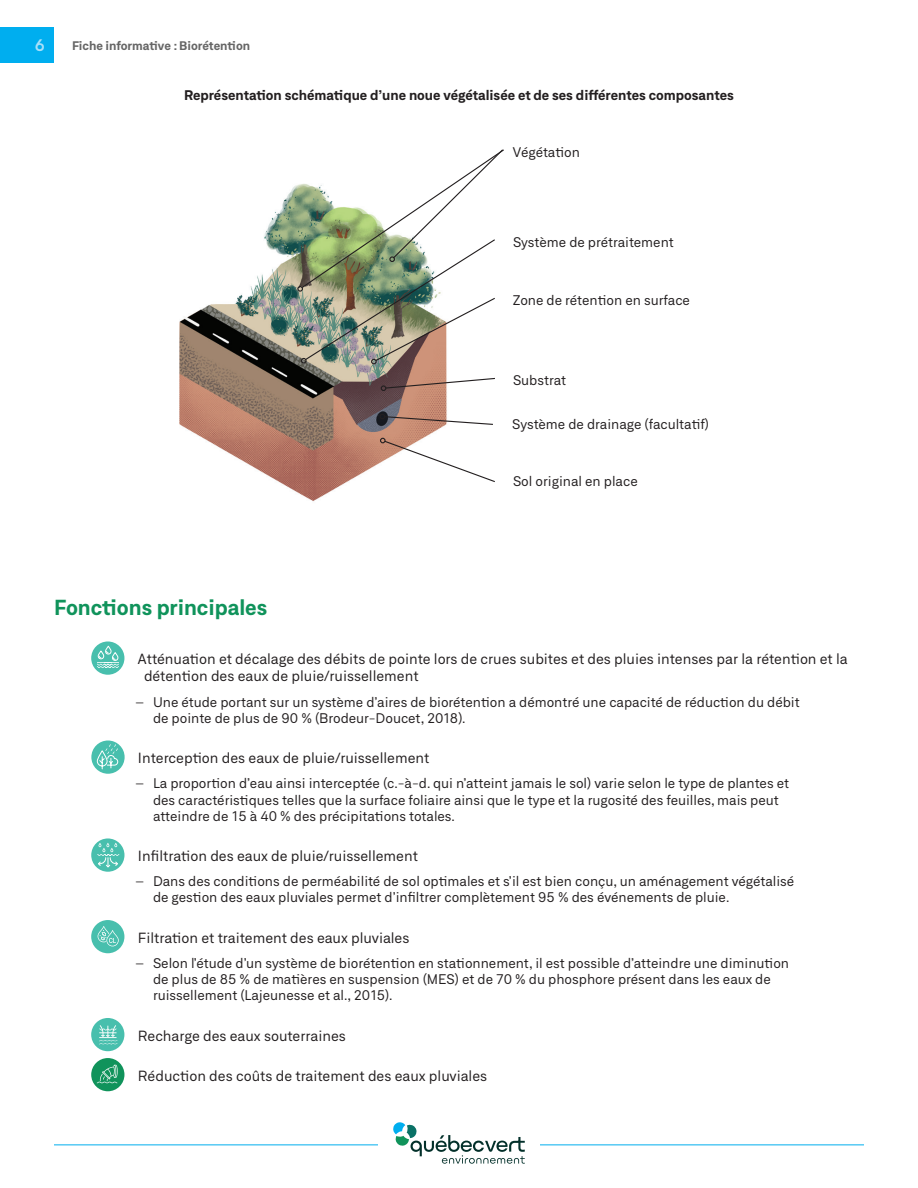
<style>
.page{position:relative;width:918px;height:1188px;background:#fff}
.page>*{position:absolute;margin:0;border:0;box-sizing:border-box;transform-origin:0 0}
.Division_2{font:700 21px "Neufile Grotesk";color:#10935b}
.t1{font:700 15px "Ulm Grotesk";color:#aae0f9}
.Bullet_Icone{font:14.25px/17.1px "Neufile Grotesk";color:#231f20}
.t2{font:13.5px/16.2px "Neufile Grotesk";color:#231f20}
.Graphique_Titre{font:700 13.5px "Neufile Grotesk";color:#231f20}
.t3{font:700 12px "Neufile Grotesk";color:#666}
</style>
<div class="page">
<img style="left:179px;top:185px;width:268px;height:317px">
<svg style="left:297px;top:149px;width:207px;height:215px"></svg>
<svg style="left:381px;top:377px;width:114px;height:14px"></svg>
<svg style="left:380px;top:414px;width:113px;height:12px"></svg>
<svg style="left:380px;top:438px;width:115px;height:45px"></svg>
<div style="left:91px;top:641px;width:33px;height:34px;background:#48bfad;border-radius:50%"></div>
<svg style="left:97px;top:646px;width:22px;height:22px"></svg>
<div style="left:91px;top:741px;width:34px;height:33px;background:#48bfad;border-radius:50%"></div>
<svg style="left:97px;top:744px;width:21px;height:28px"></svg>
<div style="left:91px;top:838px;width:33px;height:34px;background:#48bfad;border-radius:50%"></div>
<svg style="left:97px;top:843px;width:22px;height:25px"></svg>
<div style="left:91px;top:920px;width:33px;height:33px;background:#48bfad;border-radius:50%"></div>
<svg style="left:98px;top:926px;width:21px;height:20px"></svg>
<div style="left:91px;top:1018px;width:33px;height:33px;background:#48bfad;border-radius:50%"></div>
<svg style="left:99px;top:1025px;width:18px;height:19px"></svg>
<div style="left:91px;top:1058px;width:33px;height:33px;background:#10935b;border-radius:50%"></div>
<svg style="left:97px;top:1065px;width:21px;height:18px"></svg>
<hr style="left:54px;top:1144px;width:324px;height:1px;background:#00aeef">
<hr style="left:540px;top:1144px;width:324px;height:1px;background:#00aeef">
<svg style="left:393px;top:1122px;width:132px;height:42px"></svg>
<div style="left:0;top:27px;width:54px;height:36px;background:#00aeef"></div>
<p class="t1" style="left:35px;top:36px;width:12px">6</p>
<p class="t3" style="left:72px;top:38px;width:180px">Fiche informative : Biorétention</p>
<p class="Graphique_Titre" style="left:184px;top:86px;width:551px">Représentation schématique d’une noue végétalisée et de ses différentes composantes</p>
<p class="t2" style="left:513px;top:144px;width:69px">Végétation</p>
<p class="t2" style="left:513px;top:233px;width:162px">Système de prétraitement</p>
<p class="t2" style="left:513px;top:292px;width:179px">Zone de rétention en surface</p>
<p class="t2" style="left:513px;top:372px;width:55px">Substrat</p>
<p class="t2" style="left:512px;top:416px;width:198px">Système de drainage (facultatif)</p>
<p class="t2" style="left:513px;top:473px;width:126px">Sol original en place</p>
<p class="Division_2" style="left:54px;top:593px;width:215px">Fonctions principales</p>
<p class="Bullet_Icone" style="left:144px;top:650px;width:705px;text-indent:-6px">Atténuation et décalage des débits de pointe lors de crues subites et des pluies intenses par la rétention et la détention des eaux de pluie/ruissellement</p>
<p class="t2" style="left:153px;top:693px;width:648px;text-indent:-18px">– Une étude portant sur un système d’aires de biorétention a démontré une capacité de réduction du débit de pointe de plus de 90 % (Brodeur-Doucet, 2018).</p>
<p class="Bullet_Icone" style="left:138px;top:749px;width:293px">Interception des eaux de pluie/ruissellement</p>
<p class="t2" style="left:153px;top:775px;width:638px;text-indent:-18px">– La proportion d’eau ainsi interceptée (c.-à-d. qui n’atteint jamais le sol) varie selon le type de plantes et des caractéristiques telles que la surface foliaire ainsi que le type et la rugosité des feuilles, mais peut atteindre de 15 à 40 % des précipitations totales.</p>
<p class="Bullet_Icone" style="left:138px;top:847px;width:281px">Infiltration des eaux de pluie/ruissellement</p>
<p class="t2" style="left:153px;top:873px;width:643px;text-indent:-18px">– Dans des conditions de perméabilité de sol optimales et s’il est bien conçu, un aménagement végétalisé de gestion des eaux pluviales permet d’infiltrer complètement 95 % des événements de pluie.</p>
<p class="Bullet_Icone" style="left:138px;top:929px;width:273px">Filtration et traitement des eaux pluviales</p>
<p class="t2" style="left:153px;top:955px;width:638px;text-indent:-18px">– Selon l’étude d’un système de biorétention en stationnement, il est possible d’atteindre une diminution de plus de 85 % de matières en suspension (MES) et de 70 % du phosphore présent dans les eaux de ruissellement (Lajeunesse et al., 2015).</p>
<p class="Bullet_Icone" style="left:138px;top:1027px;width:209px">Recharge des eaux souterraines</p>
<p class="Bullet_Icone" style="left:138px;top:1067px;width:351px">Réduction des coûts de traitement des eaux pluviales</p>
</div>
